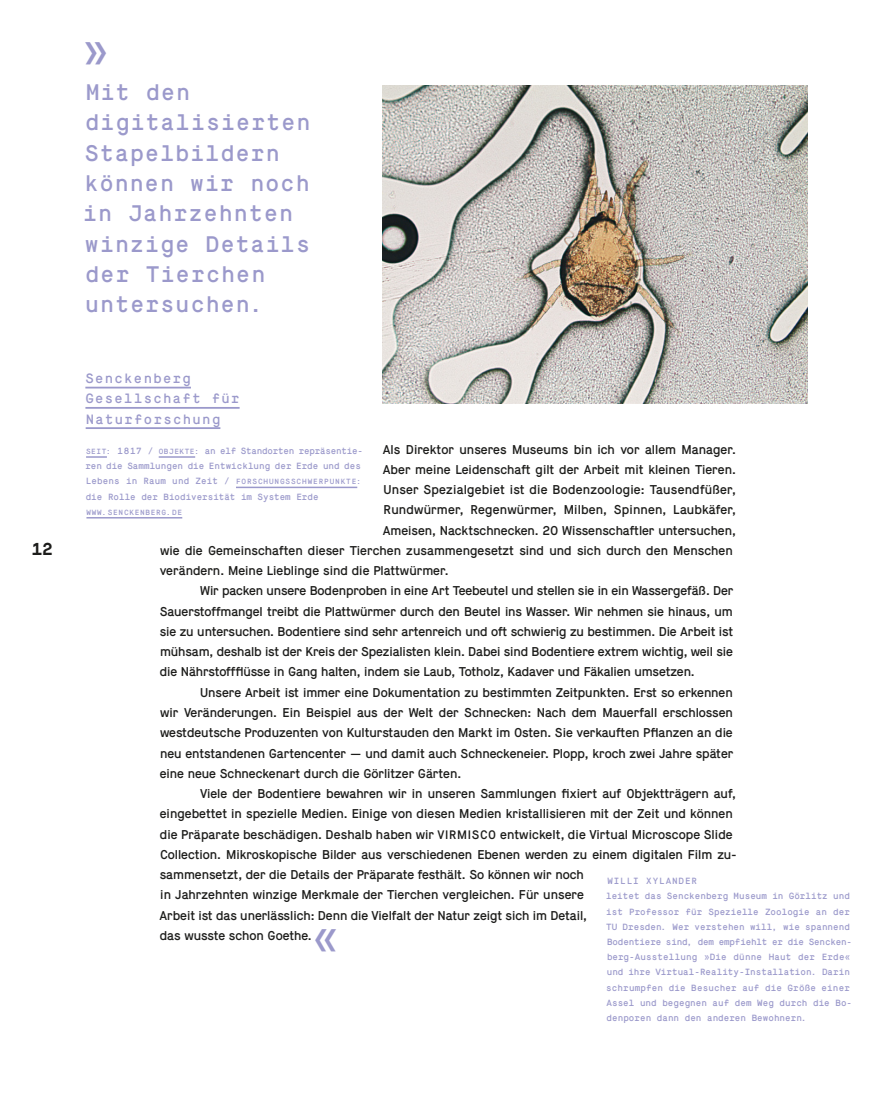
<style>
.page{position:relative;width:893px;height:1106px;background:#fff}
.page>*{position:absolute;margin:0;border:0;box-sizing:border-box;transform-origin:0 0}
.t1{font:45px "Maison Mono";color:#9b99cb}
.t2{font:22.5px/30.3px "Maison Mono";letter-spacing:.05em;color:#9b99cb}
.t3{font:700 17.25px "Maison";color:#1d1d1b}
.t4{font:13.5px/20.2px "Maison Mono";letter-spacing:.1em;color:#9b99cb}
.t5{font:12.75px "Maison";letter-spacing:-.005em;color:#1d1d1b}
.t6{font:12.75px "Maison";letter-spacing:.015em;color:#1d1d1b}
.t7{font:9px/15.1px "Maison Mono";color:#9b99cb}
.t8{font:7.5px "Maison Mono";letter-spacing:.115em;color:#9b99cb}
.t9{font:7.5px "Maison Mono";letter-spacing:.095em;color:#9b99cb}
.s1{font-size:7.5px}
.s2{font-size:9px}
.s3{font-size:12.3px}
</style>
<div class="page">
<hr style="left:85px;top:387px;width:106px;height:1px;background:#9b99cb">
<hr style="left:85px;top:407px;width:155px;height:2px;background:#9b99cb">
<hr style="left:86px;top:427px;width:134px;height:2px;background:#9b99cb">
<hr style="left:86px;top:456px;width:21px;height:2px;background:#9b99cb">
<hr style="left:159px;top:456px;width:36px;height:2px;background:#9b99cb">
<hr style="left:236px;top:486px;width:121px;height:2px;background:#9b99cb">
<hr style="left:86px;top:517px;width:96px;height:1px;background:#9b99cb">
<img style="left:383px;top:85px;width:425px;height:318px">
<h3 class="t3" style="left:32px;top:538px;width:22px">12</h3>
<h1 class="t1" style="left:82px;top:24px;width:29px">»</h1>
<h2 class="t2" style="left:83px;top:77px;width:229px">Mit den digitalisierten<br>Stapelbildern können wir noch in Jahrzehnten winzige Details der Tierchen untersuchen.</h2>
<p class="t4" style="left:85px;top:368px;width:156px">Senckenberg<br>Gesellschaft für<br>Naturforschung</p>
<p class="t7" style="left:86px;top:443px;width:279px"><span class="s1">SEIT:</span> 1817 / <span class="s1">OBJEKTE:</span> an elf Standorten repräsentie&shy;ren die Sammlungen die Entwicklung der Erde und des</p>
<p class="t8" style="left:86px;top:477px;width:278px"><span class="s2">Lebens in Raum und Zeit /</span> FORSCHUNGSSCHWERPUNKTE:</p>
<p class="t7" style="left:86px;top:489px;width:234px">die Rolle der Biodiversität im System Erde</p>
<p class="t9" style="left:86px;top:508px;width:97px">WWW.SENCKENBERG.DE</p>
<p class="t5" style="left:383px;top:441px;width:354px">Als Direktor unseres Museums bin ich vor allem Manager.</p>
<p class="t5" style="left:383px;top:462px;width:355px">Aber meine Leidenschaft gilt der Arbeit mit kleinen Tieren.</p>
<p class="t6" style="left:383px;top:482px;width:354px">Unser Spezialgebiet ist die Bodenzoologie: Tausendfüßer,</p>
<p class="t5" style="left:383px;top:502px;width:354px">Rundwürmer, Regenwürmer, Milben, Spinnen, Laubkäfer,</p>
<p class="t5" style="left:383px;top:522px;width:355px">Ameisen, Nacktschnecken. 20 Wissenschaftler untersuchen,</p>
<p class="t5" style="left:160px;top:543px;width:574px">wie die Gemeinschaften dieser Tierchen zusammengesetzt sind und sich durch den Menschen</p>
<p class="t5" style="left:160px;top:563px;width:290px">verändern. Meine Lieblinge sind die Plattwürmer.</p>
<p class="t5" style="left:200px;top:583px;width:535px">Wir packen unsere Bodenproben in eine Art Teebeutel und stellen sie in ein Wassergefäß. Der</p>
<p class="t5" style="left:160px;top:603px;width:574px">Sauerstoffmangel treibt die Plattwürmer durch den Beutel ins Wasser. Wir nehmen sie hinaus, um</p>
<p class="t5" style="left:160px;top:624px;width:575px">sie zu untersuchen. Bodentiere sind sehr artenreich und oft schwierig zu bestimmen. Die Arbeit ist</p>
<p class="t5" style="left:160px;top:644px;width:574px">mühsam, deshalb ist der Kreis der Spezialisten klein. Dabei sind Bodentiere extrem wichtig, weil sie</p>
<p class="t5" style="left:160px;top:664px;width:536px">die Nährstoffflüsse in Gang halten, indem sie Laub, Totholz, Kadaver und Fäkalien umsetzen.</p>
<p class="t5" style="left:200px;top:684px;width:534px">Unsere Arbeit ist immer eine Dokumentation zu bestimmten Zeitpunkten. Erst so erkennen</p>
<p class="t5" style="left:160px;top:705px;width:574px">wir Veränderungen. Ein Beispiel aus der Welt der Schnecken: Nach dem Mauerfall erschlossen</p>
<p class="t5" style="left:160px;top:725px;width:574px">westdeutsche Produzenten von Kulturstauden den Markt im Osten. Sie verkauften Pflanzen an die</p>
<p class="t5" style="left:160px;top:745px;width:575px">neu entstandenen Gartencenter — und damit auch Schneckeneier. Plopp, kroch zwei Jahre später</p>
<p class="t5" style="left:160px;top:765px;width:303px">eine neue Schneckenart durch die Görlitzer Gärten.</p>
<p class="t5" style="left:200px;top:786px;width:537px">Viele der Bodentiere bewahren wir in unseren Sammlungen fixiert auf Objektträgern auf,</p>
<p class="t5" style="left:160px;top:806px;width:575px">eingebettet in spezielle Medien. Einige von diesen Medien kristallisieren mit der Zeit und können</p>
<p class="t5" style="left:160px;top:826px;width:574px">die Präparate beschädigen. Deshalb haben wir <span class="s3">VIRMISCO</span> entwickelt, die Virtual Microscope Slide</p>
<p class="t5" style="left:160px;top:846px;width:578px">Collection. Mikroskopische Bilder aus verschiedenen Ebenen werden zu einem digitalen Film zu-</p>
<p class="t5" style="left:160px;top:867px;width:426px">sammensetzt, der die Details der Präparate festhält. So können wir noch</p>
<p class="t5" style="left:160px;top:887px;width:425px">in Jahrzehnten winzige Merkmale der Tierchen vergleichen. Für unsere</p>
<p class="t5" style="left:160px;top:907px;width:429px">Arbeit ist das unerlässlich: Denn die Vielfalt der Natur zeigt sich im Detail,</p>
<p class="t5" style="left:160px;top:927px;width:153px">das wusste schon Goethe.</p>
<h1 class="t1" style="left:312px;top:911px;width:29px">«</h1>
<p class="t7" style="left:606px;top:873px;width:248px">WILLI XYLANDER<br>leitet das Senckenberg Museum in Görlitz und ist Professor für Spezielle Zoologie an der TU Dresden. Wer verstehen will, wie spannend Bodentiere sind, dem empfiehlt er die Sencken&shy;berg-Ausstellung »Die dünne Haut der Erde« und ihre Virtual-Reality-Installation. Darin schrumpfen die Besucher auf die Größe einer Assel und begegnen auf dem Weg durch die Bo&shy;denporen dann den anderen Bewohnern.</p>
</div>
